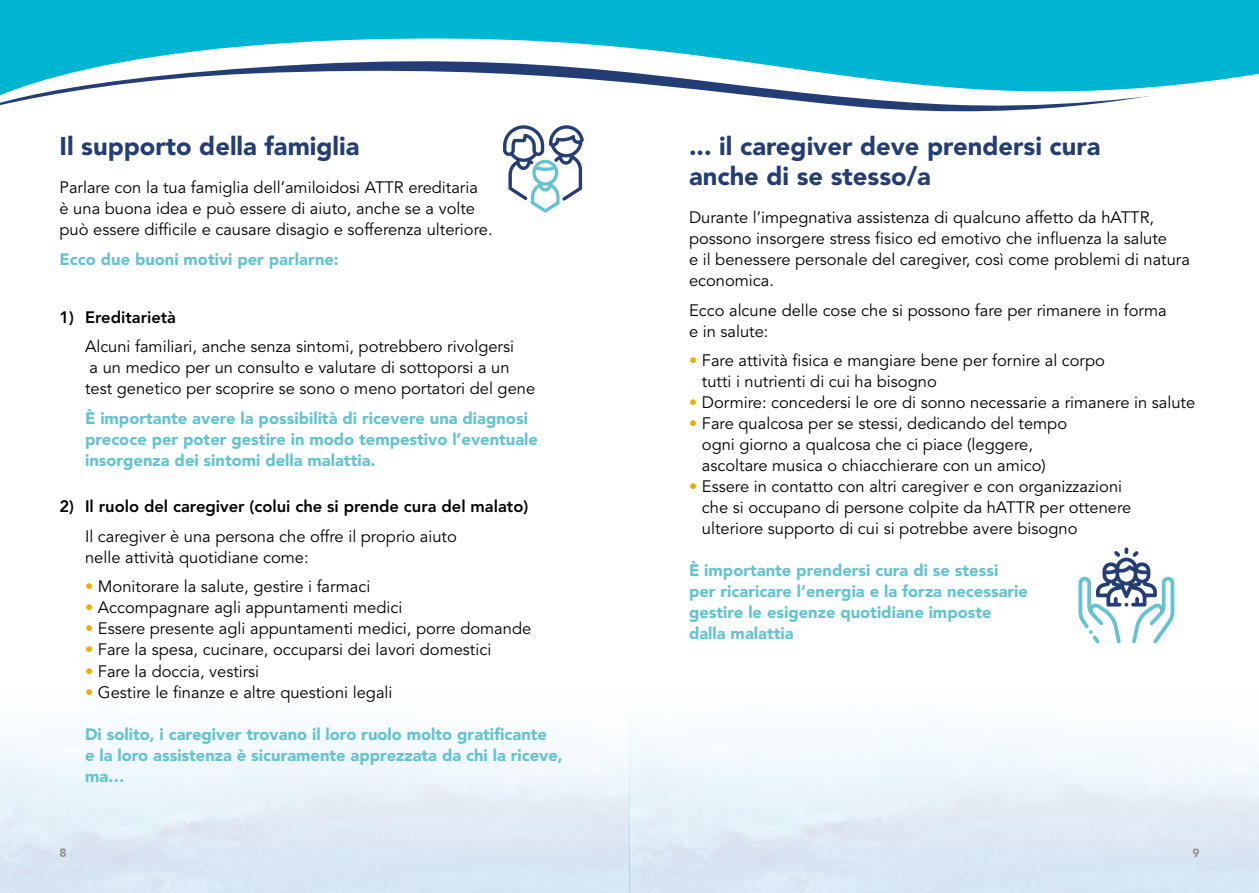
<style>
.page{position:relative;width:1259px;height:893px;background:#fff}
.page>*{position:absolute;margin:0;border:0;box-sizing:border-box;transform-origin:0 0}
.t1{font:900 25.5px/30px "Avenir LT Std";color:#243d75}
.t2{font:16.5px/21px "Avenir LT Std";color:#000}
.t3{font:900 16.5px/21px "Avenir LT Std";color:#63c3d1}
.t4{font:800 16.5px "Avenir LT Std";color:#000}
.t5{font:900 12px "Avenir LT Std";color:#949292}
.s1{color:#ecac00}
</style>
<div class="page">
<div style="left:0;top:0;width:1259px;height:30px;background:#00b5d2"></div>
<svg style="left:0;top:30px;width:1259px;height:82px"></svg>
<svg style="left:1078px;top:547px;width:96px;height:96px"></svg>
<svg style="left:503px;top:125px;width:81px;height:88px"></svg>
<h1 class="t1" style="left:60px;top:131px;width:301px">Il supporto della famiglia</h1>
<p class="t2" style="left:60px;top:178px;width:435px">Parlare con la tua famiglia dell’amiloidosi ATTR ereditaria<br>è una buona idea e può essere di aiuto, anche se a volte può essere difficile e causare disagio e sofferenza ulteriore.</p>
<p class="t3" style="left:60px;top:249px;width:281px">Ecco due buoni motivi per parlarne:</p>
<p class="t4" style="left:60px;top:307px;width:118px">1) Ereditarietà</p>
<p class="t2" style="left:85px;top:337px;width:452px">Alcuni familiari, anche senza sintomi, potrebbero rivolgersi<br>a un medico per un consulto e valutare di sottoporsi a un test genetico per scoprire se sono o meno portatori del gene</p>
<p class="t3" style="left:85px;top:408px;width:454px">È importante avere la possibilità di ricevere una diagnosi precoce per poter gestire in modo tempestivo l’eventuale insorgenza dei sintomi della malattia.</p>
<p class="t4" style="left:60px;top:497px;width:470px">2) Il ruolo del caregiver (colui che si prende cura del malato)</p>
<p class="t2" style="left:85px;top:526px;width:373px">Il caregiver è una persona che offre il proprio aiuto nelle attività quotidiane come:</p>
<p class="t2" style="left:85px;top:577px;width:287px"><span class="s1">•</span> Monitorare la salute, gestire i farmaci</p>
<p class="t2" style="left:85px;top:598px;width:319px"><span class="s1">•</span> Accompagnare agli appuntamenti medici</p>
<p class="t2" style="left:85px;top:619px;width:448px"><span class="s1">•</span> Essere presente agli appuntamenti medici, porre domande</p>
<p class="t2" style="left:85px;top:640px;width:408px"><span class="s1">•</span> Fare la spesa, cucinare, occuparsi dei lavori domestici</p>
<p class="t2" style="left:85px;top:661px;width:176px"><span class="s1">•</span> Fare la doccia, vestirsi</p>
<p class="t2" style="left:85px;top:682px;width:309px"><span class="s1">•</span> Gestire le finanze e altre questioni legali</p>
<p class="t3" style="left:85px;top:723px;width:479px">Di solito, i caregiver trovano il loro ruolo molto gratificante<br>e la loro assistenza è sicuramente apprezzata da chi la riceve, ma…</p>
<h1 class="t1" style="left:689px;top:131px;width:413px">... il caregiver deve prendersi cura anche di se stesso/a</h1>
<p class="t2" style="left:689px;top:208px;width:502px">Durante l’impegnativa assistenza di qualcuno affetto da hATTR, possono insorgere stress fisico ed emotivo che influenza la salute<br>e il benessere personale del caregiver, così come problemi di natura economica.</p>
<p class="t2" style="left:689px;top:300px;width:479px">Ecco alcune delle cose che si possono fare per rimanere in forma e in salute:</p>
<p class="t2" style="left:702px;top:351px;width:404px;text-indent:-13px"><span class="s1">•</span> Fare attività fisica e mangiare bene per fornire al corpo tutti i nutrienti di cui ha bisogno</p>
<p class="t2" style="left:689px;top:393px;width:508px"><span class="s1">•</span> Dormire: concedersi le ore di sonno necessarie a rimanere in salute</p>
<p class="t2" style="left:702px;top:414px;width:367px;text-indent:-13px"><span class="s1">•</span> Fare qualcosa per se stessi, dedicando del tempo ogni giorno a qualcosa che ci piace (leggere, ascoltare musica o chiacchierare con un amico)</p>
<p class="t2" style="left:702px;top:477px;width:431px;text-indent:-13px"><span class="s1">•</span> Essere in contatto con altri caregiver e con organizzazioni che si occupano di persone colpite da hATTR per ottenere ulteriore supporto di cui si potrebbe avere bisogno</p>
<p class="t3" style="left:689px;top:560px;width:340px">È importante prendersi cura di se stessi per ricaricare l’energia e la forza necessarie gestire le esigenze quotidiane imposte dalla malattia</p>
<p class="t5" style="left:60px;top:845px;width:9px">8</p>
<p class="t5" style="left:1192px;top:845px;width:9px">9</p>
</div>
